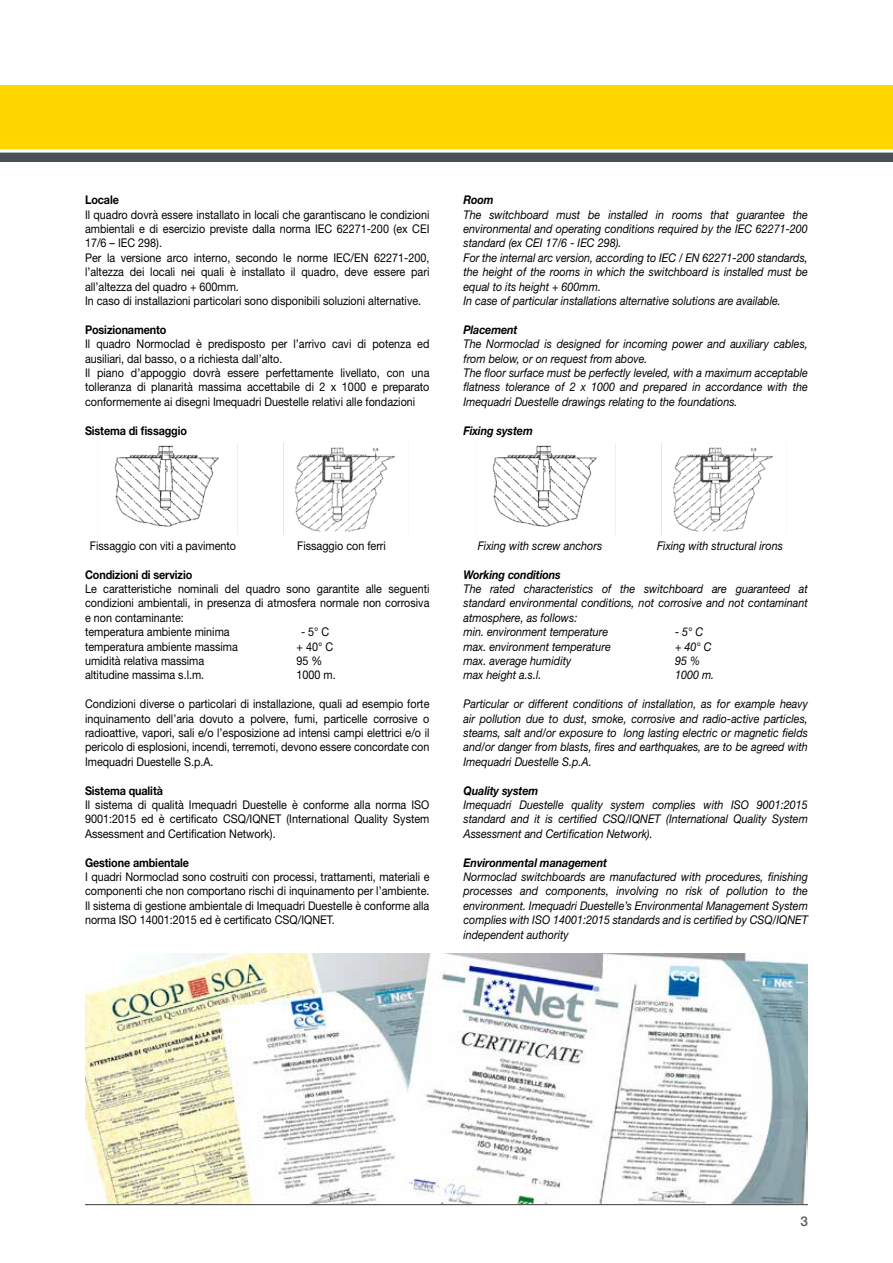
<style>
.page{position:relative;width:893px;height:1263px;background:#fff}
.page>*{position:absolute;margin:0;border:0;box-sizing:border-box;transform-origin:0 0}
.t1{font:500 13.5px "Helvetica Neue LT Std";color:#575756}
.t2{font:12px/14.4px "Helvetica Neue LT Std";color:#000;scale:.9 1}
.t3{font:italic 12px/14.4px "Helvetica Neue LT Std";color:#000;scale:.9 1}
.t4{font:700 12px "Helvetica Neue LT Std";letter-spacing:-.01em;color:#000;scale:.9 1}
.t5{font:italic 700 12px "Helvetica Neue LT Std";letter-spacing:-.01em;color:#000;scale:.9 1}
</style>
<div class="page">
<div style="left:0;top:85px;width:893px;height:64px;background:#ffd600"></div>
<div style="left:0;top:153px;width:893px;height:9px;background:#485156"></div>
<hr style="left:85px;top:1202px;width:723px;height:3px;background:#575756">
<img style="left:114px;top:442px;width:282px;height:92px">
<img style="left:492px;top:442px;width:282px;height:92px">
<img style="left:85px;top:953px;width:723px;height:251px">
<p class="t4" style="left:85px;top:192px;width:39px">Locale</p>
<p class="t2" style="left:85px;top:207px;width:384px">Il quadro dovrà essere installato in locali che garantiscano le condizioni ambientali e di esercizio previste dalla norma IEC 62271-200 (ex CEI 17/6 – IEC 298).<br>Per la versione arco interno, secondo le norme IEC/EN 62271-200, l’altezza dei locali nei quali è installato il quadro, deve essere pari all’altezza del quadro + 600mm.<br>In caso di installazioni particolari sono disponibili soluzioni alternative.</p>
<p class="t4" style="left:85px;top:322px;width:92px">Posizionamento</p>
<p class="t2" style="left:85px;top:337px;width:384px">Il quadro Normoclad è predisposto per l’arrivo cavi di potenza ed ausiliari, dal basso, o a richiesta dall’alto.<br>Il piano d’appoggio dovrà essere perfettamente livellato, con una tolleranza di planarità massima accettabile di 2 x 1000 e preparato conformemente ai disegni Imequadri Duestelle relativi alle fondazioni</p>
<p class="t4" style="left:85px;top:423px;width:115px">Sistema di fissaggio</p>
<p class="t5" style="left:463px;top:192px;width:35px">Room</p>
<p class="t3" style="left:463px;top:207px;width:384px">The switchboard must be installed in rooms that guarantee the environmental and operating conditions required by the IEC 62271-200 standard (ex CEI 17/6 - IEC 298).<br>For the internal arc version, according to IEC / EN 62271-200 standards, the height of the rooms in which the switchboard is installed must be equal to its height + 600mm.<br>In case of particular installations alternative solutions are available.</p>
<p class="t5" style="left:463px;top:322px;width:62px">Placement</p>
<p class="t3" style="left:463px;top:337px;width:384px">The Normoclad is designed for incoming power and auxiliary cables, from below, or on request from above.<br>The floor surface must be perfectly leveled, with a maximum acceptable flatness tolerance of 2 x 1000 and prepared in accordance with the Imequadri Duestelle drawings relating to the foundations.</p>
<p class="t5" style="left:463px;top:423px;width:79px">Fixing system</p>
<p class="t2" style="left:90px;top:538px;width:164px">Fissaggio con viti a pavimento</p>
<p class="t2" style="left:297px;top:538px;width:100px">Fissaggio con ferri</p>
<p class="t4" style="left:85px;top:567px;width:121px">Condizioni di servizio</p>
<p class="t2" style="left:85px;top:581px;width:384px">Le caratteristiche nominali del quadro sono garantite alle seguenti condizioni ambientali, in presenza di atmosfera normale non corrosiva e non contaminante:<br>temperatura ambiente minima</p>
<p class="t2" style="left:301px;top:625px;width:33px">- 5° C</p>
<p class="t2" style="left:85px;top:639px;width:171px">temperatura ambiente massima</p>
<p class="t2" style="left:297px;top:639px;width:42px">+ 40° C</p>
<p class="t2" style="left:85px;top:653px;width:134px">umidità relativa massima</p>
<p class="t2" style="left:297px;top:653px;width:30px">95 %</p>
<p class="t2" style="left:85px;top:668px;width:134px">altitudine massima s.l.m.</p>
<p class="t2" style="left:297px;top:668px;width:45px">1000 m.</p>
<p class="t2" style="left:85px;top:697px;width:384px;text-align:justify">Condizioni diverse o particolari di installazione, quali ad esempio forte inquinamento dell’aria dovuto a polvere, fumi, particelle corrosive o radioattive, vapori, sali e/o l’esposizione ad intensi campi elettrici e/o il pericolo di esplosioni, incendi, terremoti, devono essere concordate con Imequadri Duestelle S.p.A.</p>
<p class="t4" style="left:85px;top:783px;width:88px">Sistema qualità</p>
<p class="t2" style="left:85px;top:797px;width:384px;text-align:justify">Il sistema di qualità Imequadri Duestelle è conforme alla norma ISO 9001:2015 ed è certificato CSQ/IQNET (International Quality System Assessment and Certification Network).</p>
<p class="t4" style="left:85px;top:855px;width:117px">Gestione ambientale</p>
<p class="t2" style="left:85px;top:869px;width:384px;text-align:justify">I quadri Normoclad sono costruiti con processi, trattamenti, materiali e componenti che non comportano rischi di inquinamento per l’ambiente.<br>Il sistema di gestione ambientale di Imequadri Duestelle è conforme alla norma ISO 14001:2015 ed è certificato CSQ/IQNET.</p>
<p class="t3" style="left:478px;top:538px;width:140px">Fixing with screw anchors</p>
<p class="t3" style="left:657px;top:538px;width:141px">Fixing with structural irons</p>
<p class="t5" style="left:463px;top:567px;width:110px">Working conditions</p>
<p class="t3" style="left:463px;top:581px;width:384px">The rated characteristics of the switchboard are guaranteed at standard environmental conditions, not corrosive and not contaminant atmosphere, as follows:<br>min. environment temperature</p>
<p class="t3" style="left:675px;top:625px;width:33px">- 5° C</p>
<p class="t3" style="left:463px;top:639px;width:165px">max. environment temperature</p>
<p class="t3" style="left:675px;top:639px;width:42px">+ 40° C</p>
<p class="t3" style="left:463px;top:653px;width:121px">max. average humidity</p>
<p class="t3" style="left:675px;top:653px;width:29px">95 %</p>
<p class="t3" style="left:463px;top:668px;width:88px">max height a.s.l.</p>
<p class="t3" style="left:675px;top:668px;width:45px">1000 m.</p>
<p class="t3" style="left:463px;top:697px;width:384px;text-align:justify">Particular or different conditions of installation, as for example heavy air pollution due to dust, smoke, corrosive and radio-active particles, steams, salt and/or exposure to long lasting electric or magnetic fields and/or danger from blasts, fires and earthquakes, are to be agreed with Imequadri Duestelle S.p.A.</p>
<p class="t5" style="left:463px;top:783px;width:85px">Quality system</p>
<p class="t3" style="left:463px;top:797px;width:384px;text-align:justify">Imequadri Duestelle quality system complies with ISO 9001:2015 standard and it is certified CSQ/IQNET (International Quality System Assessment and Certification Network).</p>
<p class="t5" style="left:463px;top:855px;width:161px">Environmental management</p>
<p class="t3" style="left:463px;top:869px;width:384px;text-align:justify">Normoclad switchboards are manufactured with procedures, finishing processes and components, involving no risk of pollution to the environment. Imequadri Duestelle’s Environmental Management System complies with ISO 14001:2015 standards and is certified by CSQ/IQNET independent authority</p>
<p class="t1" style="left:800px;top:1213px;width:9px">3</p>
</div>
